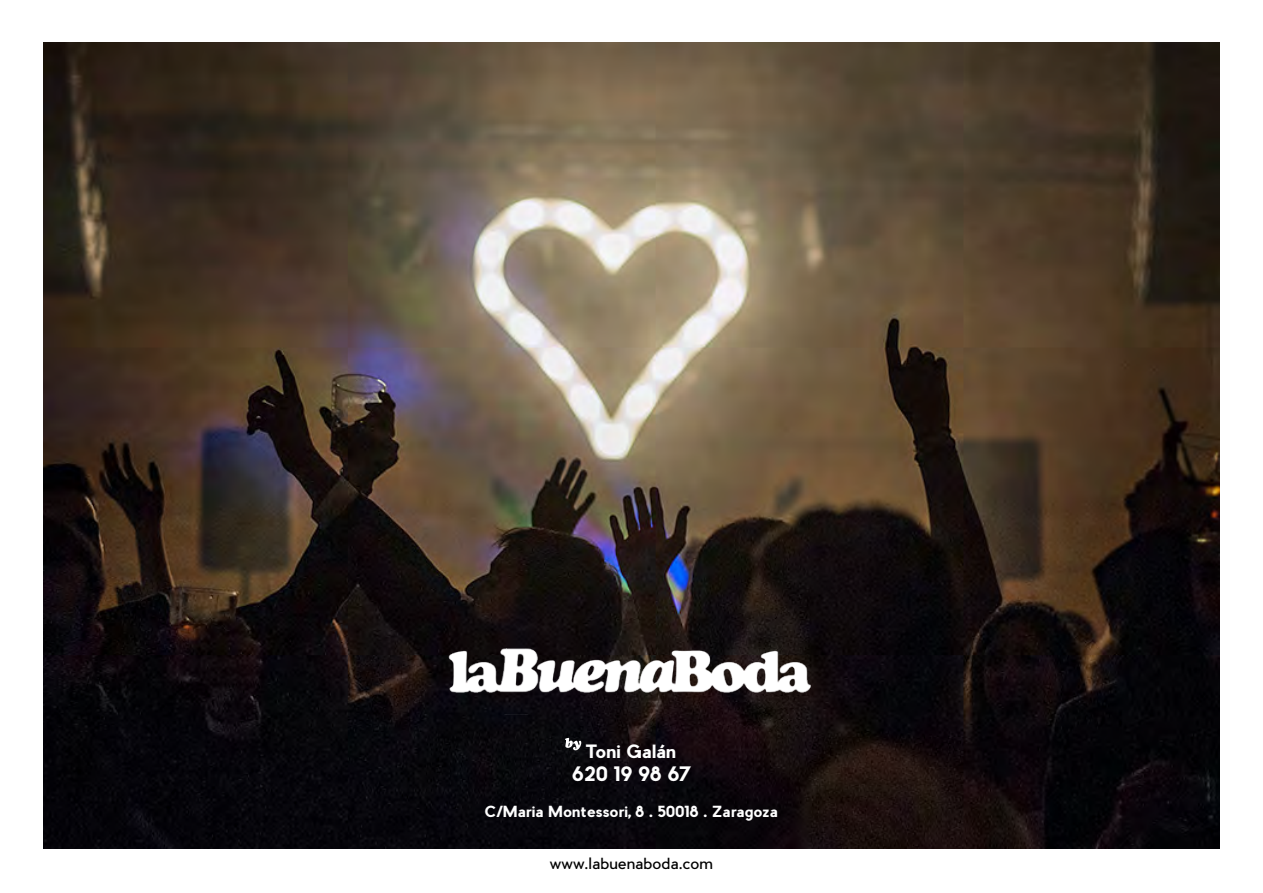
<style>
.page{position:relative;width:1263px;height:893px;background:#fff}
.page>*{position:absolute;margin:0;border:0;box-sizing:border-box;transform-origin:0 0}
.t1{font:700 19.5px "Pier Sans";color:#fff}
.t2{font:700 18px "Pier Sans";color:#fff}
.t3{font:700 15px "Pier Sans";color:#fff}
.t4{font:15px "Pier Sans";color:#000}
</style>
<div class="page">
<img style="left:43px;top:43px;width:1177px;height:806px">
<svg style="left:565px;top:738px;width:16px;height:12px"></svg>
<img style="left:434px;top:625px;width:395px;height:90px">
<p class="t2" style="left:586px;top:740px;width:92px">Toni Galán</p>
<h1 class="t1" style="left:572px;top:762px;width:120px">620 19 98 67</h1>
<p class="t3" style="left:485px;top:802px;width:295px">C/Maria Montessori, 8 · 50018 · Zaragoza</p>
<p class="t4" style="left:550px;top:854px;width:165px">www.labuenaboda.com</p>
</div>
